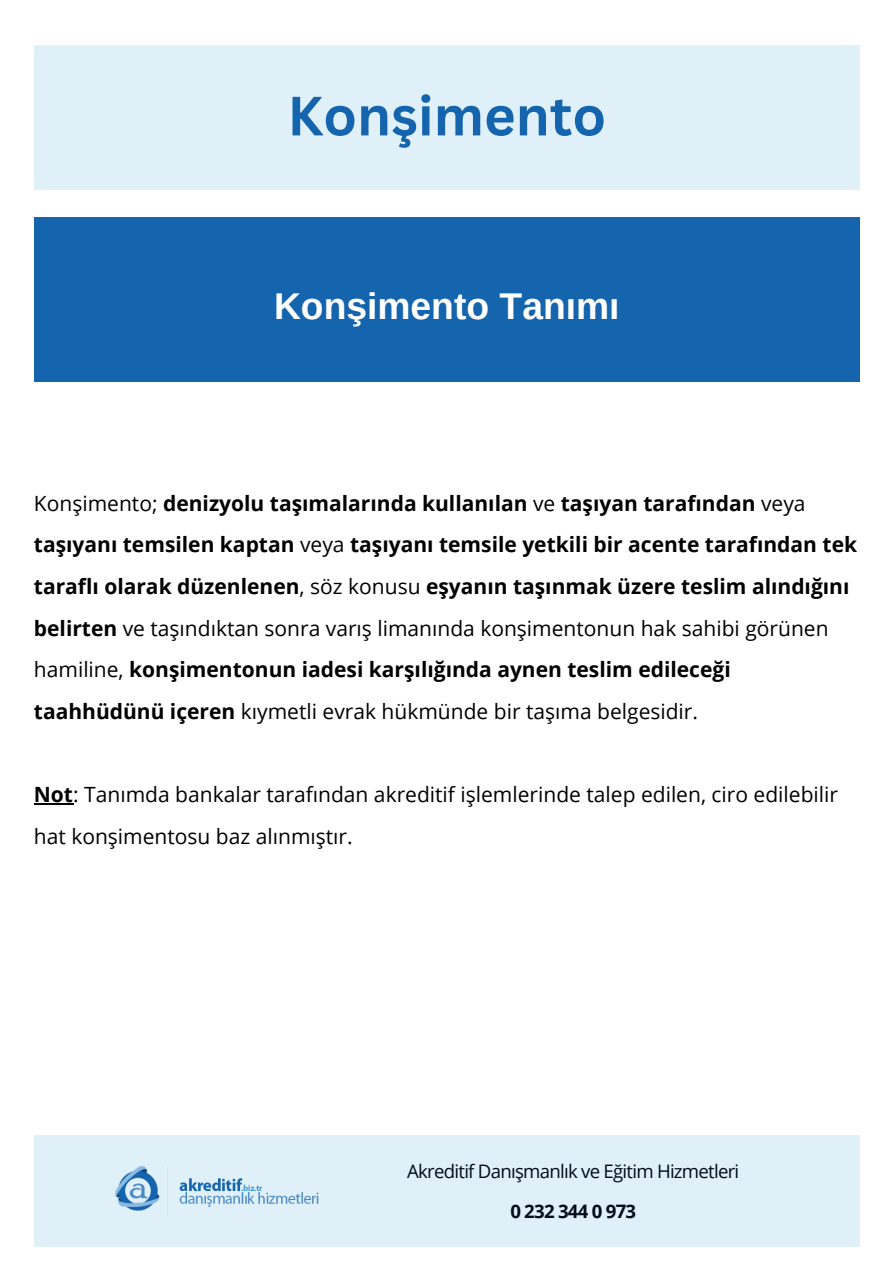
<style>
.page{position:relative;width:894px;height:1264px;background:#fff}
.page>*{position:absolute;margin:0;border:0;box-sizing:border-box;transform-origin:0 0}
.t1{font:700 54px "Canva Sans";color:#1464ae}
.t2{font:700 37.2px "Arimo";color:#fff}
.t3{font:700 21px/41.7px "Open Sans";color:#000}
.t4{font:21px/41.7px "Open Sans";color:#000}
.t5{font:18.6px "Open Sans";letter-spacing:-.04em;color:#010c1a}
.t6{font:700 18.6px "Open Sans";letter-spacing:-.04em;color:#010c1a}
.s1{font-weight:400}
.s2{font-weight:700}
</style>
<div class="page">
<div style="left:34px;top:217px;width:825px;height:164px;background:#1464ae"></div>
<hr style="left:34px;top:803px;width:39px;height:1px;background:#000">
<div style="left:34px;top:1134px;width:825px;height:112px;background:#dff0f9"></div>
<img style="left:115px;top:1166px;width:204px;height:50px">
<div style="left:34px;top:45px;width:825px;height:144px;background:#dff0f9"></div>
<h1 class="t1" style="left:287px;top:84px;width:320px">Konşimento</h1>
<h2 class="t2" style="left:274px;top:280px;width:347px">Konşimento Tanımı</h2>
<p class="t3" style="left:34px;top:482px;width:824px"><span class="s1">Konşimento;</span> denizyolu taşımalarında kullanılan <span class="s1">ve</span> taşıyan tarafından <span class="s1">veya </span>taşıyanı temsilen kaptan <span class="s1">veya</span> taşıyanı temsile yetkili bir acente tarafından tek taraflı olarak düzenlenen<span class="s1">, söz konusu</span> eşyanın taşınmak üzere teslim alındığını belirten <span class="s1">ve taşındıktan sonra varış limanında konşimentonun hak sahibi görünen hamiline,</span> konşimentonun iadesi karşılığında aynen teslim edileceği taahhüdünü içeren <span class="s1">kıymetli evrak hükmünde bir taşıma belgesidir.</span></p>
<p class="t4" style="left:34px;top:773px;width:805px"><span class="s2">Not</span>: Tanımda bankalar tarafından akreditif işlemlerinde talep edilen, ciro edilebilir hat konşimentosu baz alınmıştır.</p>
<p class="t5" style="left:407px;top:1158px;width:333px">Akreditif Danışmanlık ve Eğitim Hizmetleri</p>
<p class="t6" style="left:510px;top:1197px;width:127px">0 232 344 0 973</p>
</div>
